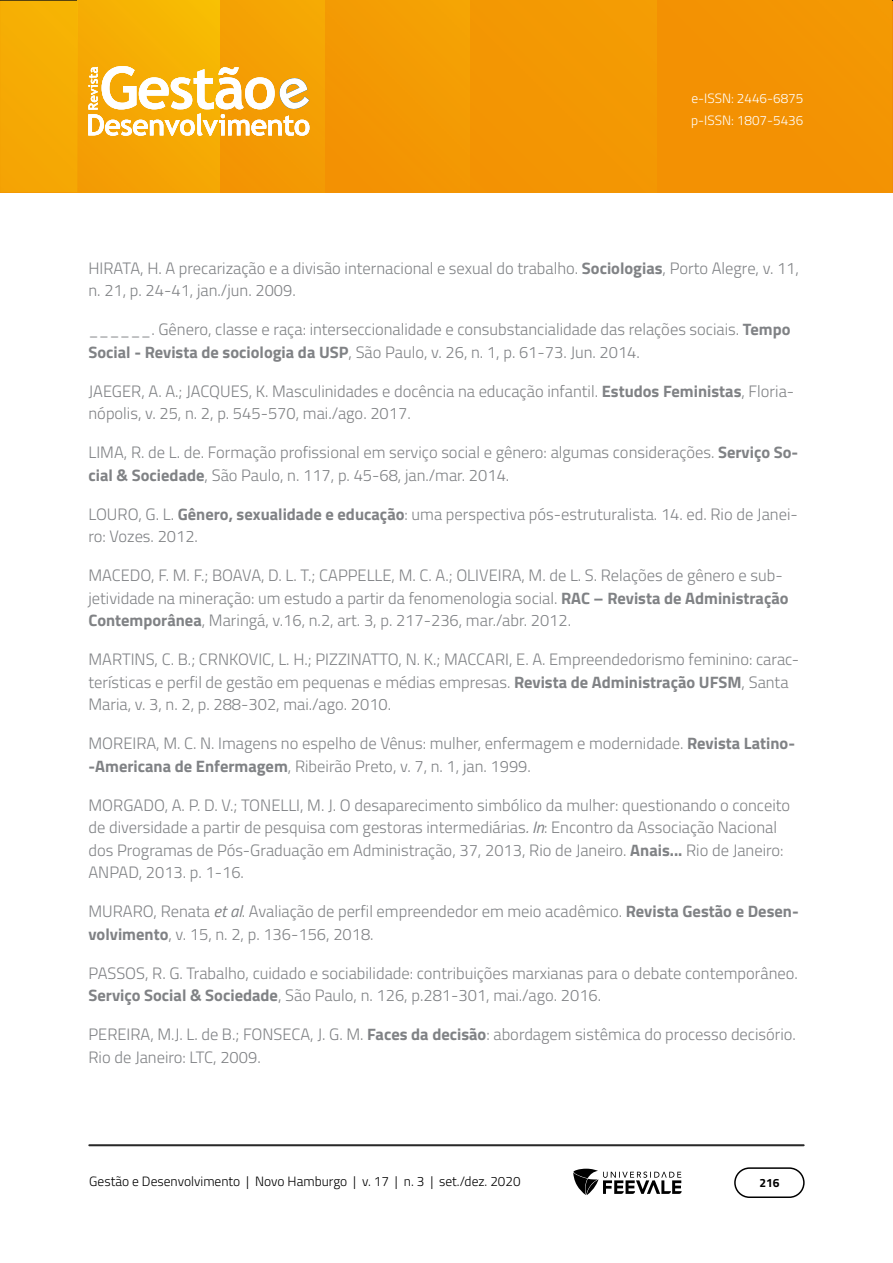
<style>
.page{position:relative;width:893px;height:1263px;background:#fff}
.page>*{position:absolute;margin:0;border:0;box-sizing:border-box;transform-origin:0 0}
.Referências{font:300 16.5px/22.5px "Titillium Web";color:#808285}
.t1{font:300 13.5px "Titillium Web";color:#000}
.t2{font:300 13.5px/22.5px "Titillium Web";color:#fff}
.t3{font:700 12px "Titillium Web";color:#000}
.s1{font-weight:700}
.s2{font-weight:400;font-style:italic}
</style>
<div class="page">
<img style="left:0;top:1px;width:892px;height:192px">
<img style="left:78px;top:1px;width:1px;height:192px">
<hr style="left:471px;top:1px;width:1px;height:192px;background:#f39503">
<hr style="left:89px;top:1144px;width:715px;height:2px;background:#282828">
<div style="left:734px;top:1167px;width:71px;height:31px;border:2px solid #000;border-radius:15px"></div>
<svg style="left:573px;top:1169px;width:109px;height:26px"></svg>
<svg style="left:88px;top:66px;width:221px;height:70px"></svg>
<p class="t2" style="left:691px;top:86px;width:114px">e-ISSN: 2446-6875 p-ISSN: 1807-5436</p>
<p class="Referências" style="left:88px;top:256px;width:712px">HIRATA, H. A precarização e a divisão internacional e sexual do trabalho. <span class="s1">Sociologias</span>, Porto Alegre, v. 11, n. 21, p. 24-41, jan./jun. 2009.</p>
<p class="Referências" style="left:88px;top:317px;width:703px">______. Gênero, classe e raça: interseccionalidade e consubstancialidade das relações sociais. <span class="s1">Tempo<br>Social - Revista de sociologia da USP</span>, São Paulo, v. 26, n. 1, p. 61-73. Jun. 2014.</p>
<p class="Referências" style="left:88px;top:379px;width:707px">JAEGER, A. A.; JACQUES, K. Masculinidades e docência na educação infantil. <span class="s1">Estudos Feministas</span>, Floria&shy;nópolis, v. 25, n. 2, p. 545-570, mai./ago. 2017.</p>
<p class="Referências" style="left:88px;top:440px;width:711px">LIMA, R. de L. de. Formação profissional em serviço social e gênero: algumas considerações. <span class="s1">Serviço So&shy;cial &amp; Sociedade</span>, São Paulo, n. 117, p. 45-68, jan./mar. 2014.</p>
<p class="Referências" style="left:88px;top:502px;width:711px">LOURO, G. L. <span class="s1">Gênero, sexualidade e educação</span>: uma perspectiva pós-estruturalista. 14. ed. Rio de Janei&shy;ro: Vozes. 2012.</p>
<p class="Referências" style="left:88px;top:563px;width:702px">MACEDO, F. M. F.; BOAVA, D. L. T.; CAPPELLE, M. C. A.; OLIVEIRA, M. de L. S. Relações de gênero e sub&shy;jetividade na mineração: um estudo a partir da fenomenologia social. <span class="s1">RAC – Revista de Administração<br>Contemporânea</span>, Maringá, v.16, n.2, art. 3, p. 217-236, mar./abr. 2012.</p>
<p class="Referências" style="left:88px;top:647px;width:712px">MARTINS, C. B.; CRNKOVIC, L. H.; PIZZINATTO, N. K.; MACCARI, E. A. Empreendedorismo feminino: carac&shy;terísticas e perfil de gestão em pequenas e médias empresas. <span class="s1">Revista de Administração UFSM</span>, Santa<br>Maria, v. 3, n. 2, p. 288-302, mai./ago. 2010.</p>
<p class="Referências" style="left:88px;top:731px;width:708px">MOREIRA, M. C. N. Imagens no espelho de Vênus: mulher, enfermagem e modernidade. <span class="s1">Revista Latino--Americana de Enfermagem</span>, Ribeirão Preto, v. 7, n. 1, jan. 1999.</p>
<p class="Referências" style="left:88px;top:793px;width:703px">MORGADO, A. P. D. V.; TONELLI, M. J. O desaparecimento simbólico da mulher: questionando o conceito de diversidade a partir de pesquisa com gestoras intermediárias<span class="s2">. In</span>: Encontro da Associação Nacional dos Programas de Pós-Graduação em Administração, 37, 2013, Rio de Janeiro. <span class="s1">Anais...</span> Rio de Janeiro:<br>ANPAD, 2013. p. 1-16.</p>
<p class="Referências" style="left:88px;top:899px;width:712px">MURARO, Renata <span class="s2">et al</span>. Avaliação de perfil empreendedor em meio acadêmico. <span class="s1">Revista Gestão e Desen&shy;volvimento</span>, v. 15, n. 2, p. 136-156, 2018.</p>
<p class="Referências" style="left:88px;top:961px;width:711px">PASSOS, R. G. Trabalho, cuidado e sociabilidade: contribuições marxianas para o debate contemporâneo.<br><span class="s1">Serviço Social &amp; Sociedade</span>, São Paulo, n. 126, p.281-301, mai./ago. 2016.</p>
<p class="Referências" style="left:88px;top:1022px;width:709px">PEREIRA, M.J. L. de B.; FONSECA, J. G. M. <span class="s1">Faces da decisão</span>: abordagem sistêmica do processo decisório.<br>Rio de Janeiro: LTC, 2009.</p>
<p class="t1" style="left:89px;top:1171px;width:433px">Gestão e Desenvolvimento | Novo Hamburgo | v. 17 | n. 3 | set./dez. 2020</p>
<p class="t3" style="left:759px;top:1174px;width:22px">216</p>
</div>
